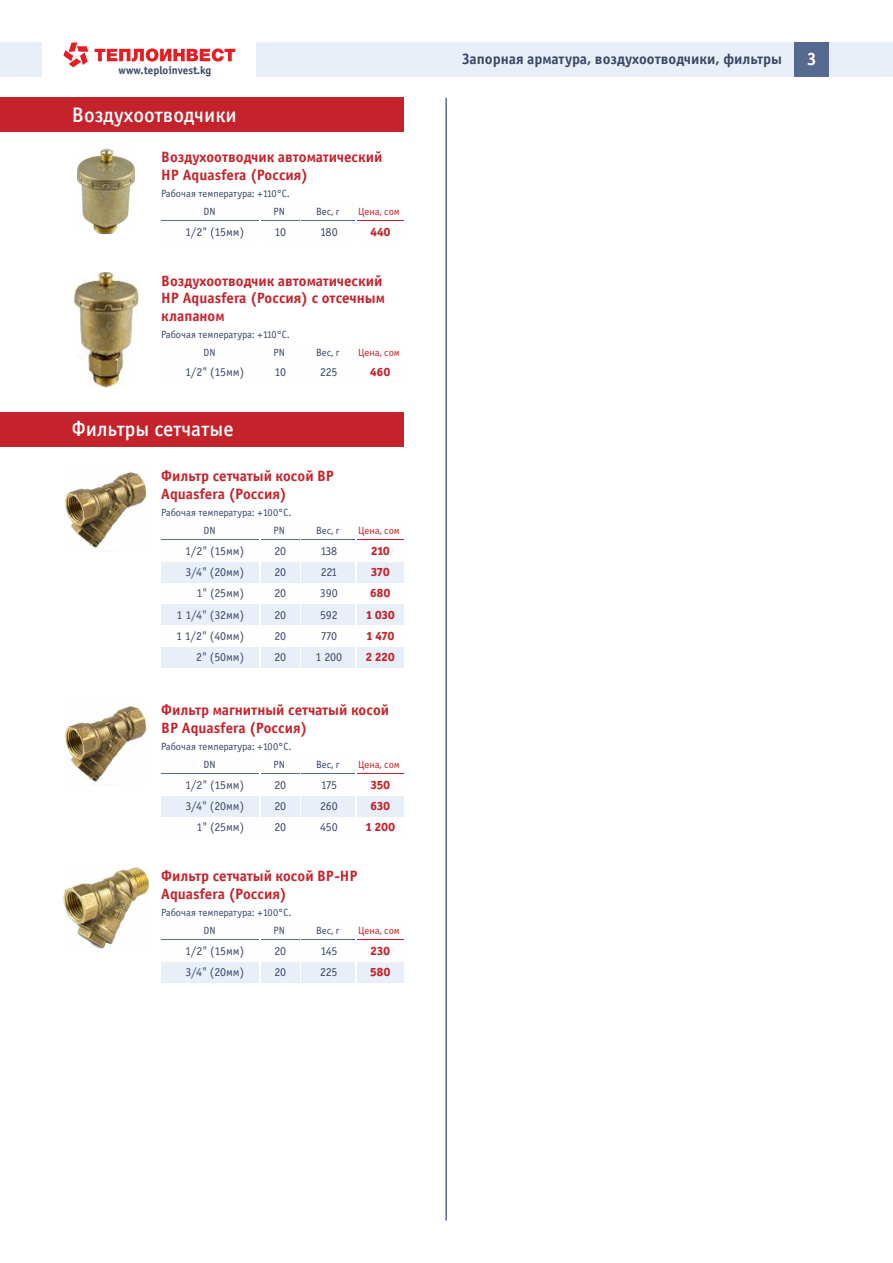
<style>
.page{position:relative;width:893px;height:1263px;background:#fff}
.page>*{position:absolute;margin:0;border:0;box-sizing:border-box;transform-origin:0 0}
.t1{font:21px "Officina Sans Medium C";color:#fefefe}
.t2{font:18px "Officina Sans Bold C";color:#fefefe}
.t3{font:15px/17.5px "Officina Sans Bold C";color:#c4232b}
.t4{font:15px "Officina Sans Bold C";color:#3b4768}
.t5{font:12px/21.3px "Officina Sans Book C";color:#3b4768;text-align:right}
.t6{font:12px/21.3px "Officina Sans Book C";letter-spacing:-.02em;color:#3b4768;text-align:justify}
.t7{font:12px/21.3px "Officina Sans Extra Bold C";letter-spacing:.015em;color:#c4232b;text-align:center}
.t8{font:12px/21.3px "Officina Sans Extra Bold C";letter-spacing:-.01em;color:#c4232b;text-align:center}
.t9{font:11.1px "Officina Sans Bold C";color:#3b4768}
.t10{font:10.5px "Officina Sans Book C";color:#3b4768}
.t11{font:10.5px "Officina Sans Book C";color:#c4232b}
</style>
<div class="page">
<div style="left:257px;top:43px;width:636px;height:34px;background:#e8eff9"></div>
<svg style="left:95px;top:48px;width:140px;height:14px"></svg>
<svg style="left:63px;top:43px;width:25px;height:24px"></svg>
<div style="left:795px;top:43px;width:34px;height:34px;background:#56698f"></div>
<div style="left:0;top:43px;width:42px;height:34px;background:#e8eff9"></div>
<svg style="left:445px;top:97px;width:2px;height:1124px;background:#7f8daa"></svg>
<div style="left:357px;top:795px;width:47px;height:22px;background:#e8eff9"></div>
<div style="left:261px;top:795px;width:38px;height:22px;background:#e8eff9"></div>
<div style="left:161px;top:795px;width:98px;height:22px;background:#e8eff9"></div>
<div style="left:302px;top:795px;width:53px;height:22px;background:#e8eff9"></div>
<hr style="left:357px;top:773px;width:47px;height:1px;background:#c4232b">
<hr style="left:261px;top:773px;width:38px;height:1px;background:#56698f">
<hr style="left:161px;top:773px;width:98px;height:1px;background:#56698f">
<hr style="left:302px;top:773px;width:53px;height:1px;background:#56698f">
<img style="left:64px;top:706px;width:83px;height:76px">
<div style="left:357px;top:961px;width:47px;height:22px;background:#e8eff9"></div>
<div style="left:261px;top:961px;width:38px;height:22px;background:#e8eff9"></div>
<div style="left:161px;top:961px;width:98px;height:22px;background:#e8eff9"></div>
<div style="left:302px;top:961px;width:53px;height:22px;background:#e8eff9"></div>
<hr style="left:357px;top:939px;width:47px;height:1px;background:#c4232b">
<hr style="left:261px;top:939px;width:38px;height:1px;background:#56698f">
<hr style="left:161px;top:939px;width:98px;height:1px;background:#56698f">
<hr style="left:302px;top:939px;width:53px;height:1px;background:#56698f">
<img style="left:63px;top:868px;width:86px;height:80px">
<div style="left:0;top:412px;width:404px;height:34px;background:#c4232b"></div>
<div style="left:357px;top:604px;width:47px;height:21px;background:#e8eff9"></div>
<div style="left:261px;top:604px;width:38px;height:21px;background:#e8eff9"></div>
<div style="left:161px;top:604px;width:98px;height:21px;background:#e8eff9"></div>
<div style="left:302px;top:604px;width:53px;height:21px;background:#e8eff9"></div>
<div style="left:357px;top:646px;width:47px;height:22px;background:#e8eff9"></div>
<div style="left:261px;top:646px;width:38px;height:22px;background:#e8eff9"></div>
<div style="left:161px;top:646px;width:98px;height:22px;background:#e8eff9"></div>
<div style="left:302px;top:646px;width:53px;height:22px;background:#e8eff9"></div>
<div style="left:357px;top:561px;width:47px;height:22px;background:#e8eff9"></div>
<div style="left:261px;top:561px;width:38px;height:22px;background:#e8eff9"></div>
<div style="left:161px;top:561px;width:98px;height:22px;background:#e8eff9"></div>
<div style="left:302px;top:561px;width:53px;height:22px;background:#e8eff9"></div>
<hr style="left:357px;top:539px;width:47px;height:1px;background:#c4232b">
<hr style="left:261px;top:539px;width:38px;height:1px;background:#56698f">
<hr style="left:161px;top:539px;width:98px;height:1px;background:#56698f">
<hr style="left:302px;top:539px;width:53px;height:1px;background:#56698f">
<img style="left:64px;top:472px;width:83px;height:76px">
<div style="left:0;top:98px;width:404px;height:34px;background:#c4232b"></div>
<hr style="left:357px;top:220px;width:47px;height:1px;background:#c4232b">
<hr style="left:261px;top:220px;width:38px;height:1px;background:#56698f">
<hr style="left:161px;top:220px;width:98px;height:1px;background:#56698f">
<hr style="left:302px;top:220px;width:53px;height:1px;background:#56698f">
<img style="left:77px;top:149px;width:58px;height:85px">
<img style="left:73px;top:272px;width:66px;height:116px">
<p class="t9" style="left:119px;top:66px;width:94px">www.teploinvest.kg</p>
<h1 class="t1" style="left:72px;top:106px;width:166px">Воздухоотводчики</h1>
<p class="t3" style="left:161px;top:150px;width:223px">Воздухоотводчик автоматический<br>НР Aquasfera (Россия)</p>
<p class="t10" style="left:161px;top:189px;width:130px">Рабочая температура: +110°С.</p>
<p class="t11" style="left:358px;top:207px;width:43px">Цена, сом</p>
<p class="t7" style="left:370px;top:222px;width:21px">440</p>
<p class="t10" style="left:316px;top:207px;width:25px">Вес, г</p>
<p class="t6" style="left:320px;top:222px;width:19px">180</p>
<p class="t3" style="left:161px;top:273px;width:225px">Воздухоотводчик автоматический<br>НР Aquasfera (Россия) с отсечным клапаном</p>
<p class="t10" style="left:161px;top:330px;width:130px">Рабочая температура: +110°С.</p>
<p class="t11" style="left:358px;top:348px;width:43px">Цена, сом</p>
<p class="t7" style="left:370px;top:363px;width:22px">460</p>
<p class="t10" style="left:204px;top:207px;width:14px">DN</p>
<p class="t6" style="left:185px;top:222px;width:61px">1/2" (15мм)</p>
<p class="t10" style="left:274px;top:207px;width:13px">PN</p>
<p class="t6" style="left:275px;top:222px;width:13px">10</p>
<p class="t10" style="left:204px;top:348px;width:14px">DN</p>
<p class="t6" style="left:185px;top:362px;width:61px">1/2" (15мм)</p>
<p class="t10" style="left:274px;top:348px;width:13px">PN</p>
<p class="t6" style="left:275px;top:362px;width:13px">10</p>
<p class="t10" style="left:316px;top:348px;width:25px">Вес, г</p>
<p class="t6" style="left:320px;top:362px;width:19px">225</p>
<h1 class="t1" style="left:72px;top:421px;width:163px">Фильтры сетчатые</h1>
<p class="t3" style="left:161px;top:469px;width:175px">Фильтр сетчатый косой ВР<br>Aquasfera (Россия)</p>
<p class="t10" style="left:161px;top:508px;width:132px">Рабочая температура: +100°С.</p>
<p class="t10" style="left:204px;top:526px;width:14px">DN</p>
<p class="t5" style="left:176px;top:541px;width:70px">1/2" (15мм)<br>3/4" (20мм)<br>1" (25мм)<br>1 1/4" (32мм)<br>1 1/2" (40мм)<br>2" (50мм)</p>
<p class="t10" style="left:274px;top:526px;width:13px">PN</p>
<p class="t6" style="left:274px;top:541px;width:13px">20<br>20<br>20<br>20<br>20<br>20</p>
<p class="t10" style="left:316px;top:526px;width:25px">Вес, г</p>
<p class="t6" style="left:316px;top:541px;width:28px;text-align:center">138<br>221<br>390<br>592<br>770<br>1 200</p>
<p class="t11" style="left:358px;top:526px;width:43px">Цена, сом</p>
<p class="t8" style="left:366px;top:541px;width:30px">210<br>370<br>680<br>1 030<br>1 470<br>2 220</p>
<p class="t3" style="left:161px;top:703px;width:229px">Фильтр магнитный сетчатый косой<br>ВР Aquasfera (Россия)</p>
<p class="t10" style="left:161px;top:742px;width:132px">Рабочая температура: +100°С.</p>
<p class="t11" style="left:358px;top:760px;width:43px">Цена, сом</p>
<p class="t7" style="left:365px;top:775px;width:31px">350<br>630<br>1 200</p>
<p class="t10" style="left:316px;top:760px;width:25px">Вес, г</p>
<p class="t6" style="left:320px;top:775px;width:19px">175<br>260<br>450</p>
<p class="t3" style="left:161px;top:869px;width:198px">Фильтр сетчатый косой ВР-НР<br>Aquasfera (Россия)</p>
<p class="t10" style="left:161px;top:908px;width:132px">Рабочая температура: +100°С.</p>
<p class="t10" style="left:204px;top:760px;width:14px">DN</p>
<p class="t5" style="left:185px;top:775px;width:61px">1/2" (15мм)<br>3/4" (20мм)<br>1" (25мм)</p>
<p class="t10" style="left:274px;top:760px;width:13px">PN</p>
<p class="t6" style="left:274px;top:775px;width:13px">20<br>20<br>20</p>
<p class="t10" style="left:204px;top:926px;width:14px">DN</p>
<p class="t5" style="left:185px;top:941px;width:61px;text-align:left">1/2" (15мм)<br>3/4" (20мм)</p>
<p class="t10" style="left:274px;top:926px;width:13px">PN</p>
<p class="t6" style="left:274px;top:941px;width:13px">20<br>20</p>
<p class="t10" style="left:316px;top:926px;width:25px">Вес, г</p>
<p class="t6" style="left:320px;top:941px;width:19px">145<br>225</p>
<p class="t11" style="left:358px;top:926px;width:43px">Цена, сом</p>
<p class="t7" style="left:370px;top:941px;width:22px;text-align:left">230<br>580</p>
<p class="t4" style="left:462px;top:53px;width:321px">Запорная арматура, воздухоотводчики, фильтры</p>
<p class="t2" style="left:807px;top:52px;width:12px">3</p>
</div>
